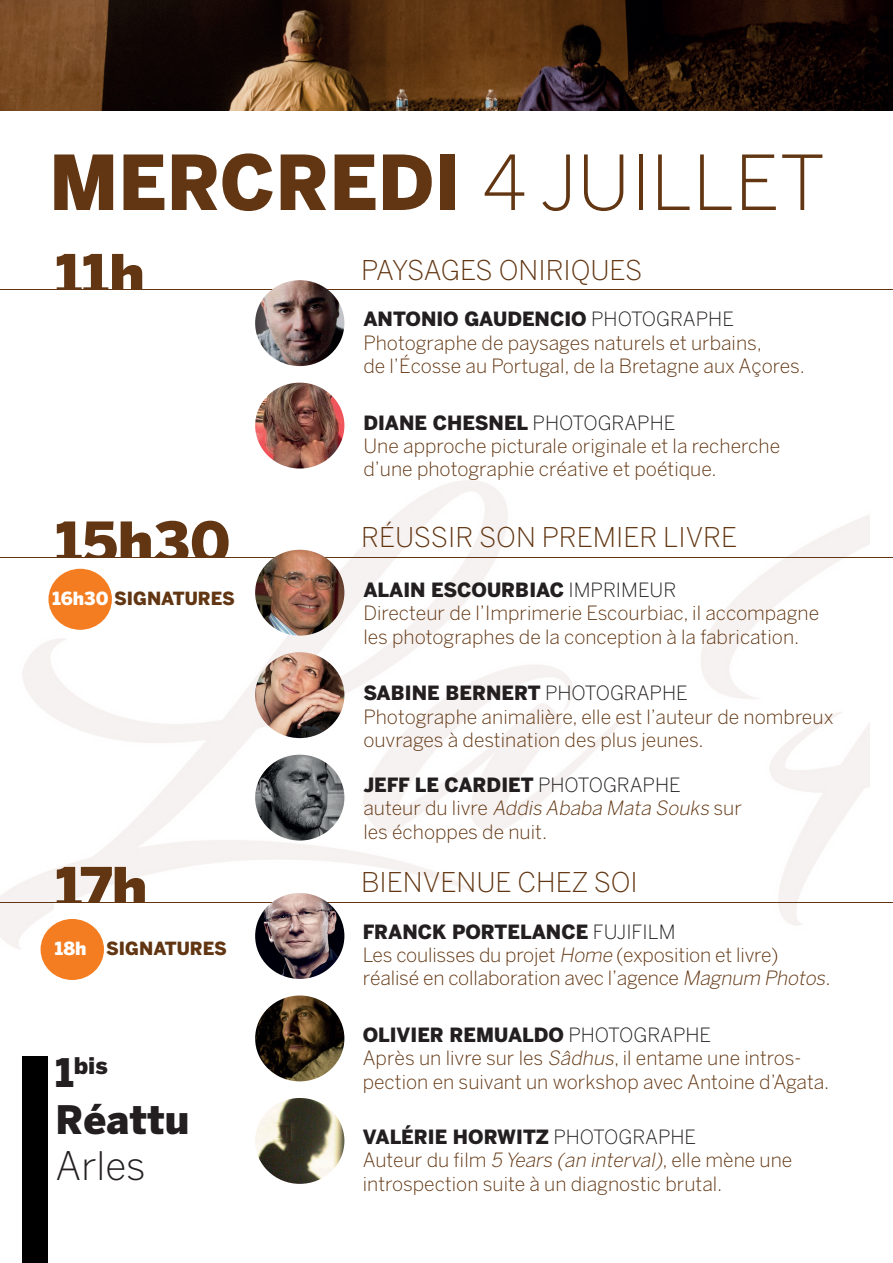
<style>
.page{position:relative;width:893px;height:1263px;background:#fff}
.page>*{position:absolute;margin:0;border:0;box-sizing:border-box;transform-origin:0 0}
.t1{font:900 75px "Benton Sans";color:#623612}
.t2{font:900 57px "Benton Sans";color:#623612}
.t3{font:900 39px "Benton Sans";color:#231f20}
.t4{font:300 39px "Benton Sans";color:#231f20}
.t5{font:300 27px "Benton Sans";color:#623612}
.t6{font:900 22.8px "Benton Sans";color:#231f20}
.t7{font:300 19.5px/23.4px "Benton Sans";color:#623612}
.t8{font:900 18px "Benton Sans";color:#623612}
.s1{font-weight:300}
.s2{color:#fff}
.s3{font-size:39px}
.s4{font-weight:900;color:#231f20}
.s5{color:#231f20}
.s6{font-style:italic}
</style>
<div class="page">
<img style="left:0;top:420px;width:869px;height:624px">
<img style="left:255px;top:652px;width:89px;height:86px">
<img style="left:255px;top:755px;width:89px;height:85px">
<img style="left:255px;top:995px;width:89px;height:86px">
<img style="left:255px;top:1098px;width:89px;height:86px">
<div style="left:30px;top:557px;width:212px;height:36px;background:#fff"></div>
<hr style="left:0;top:557px;width:893px;height:1px;background:#623612">
<img style="left:255px;top:383px;width:89px;height:85px">
<img style="left:255px;top:550px;width:89px;height:86px">
<hr style="left:0;top:290px;width:893px;height:1px;background:#623612">
<div style="left:54px;top:902px;width:101px;height:21px;background:#fff"></div>
<hr style="left:0;top:902px;width:893px;height:1px;background:#623612">
<img style="left:255px;top:893px;width:89px;height:86px">
<img style="left:255px;top:280px;width:89px;height:86px">
<img style="left:0;top:0;width:893px;height:111px">
<div style="left:22px;top:1056px;width:26px;height:207px;background:#000"></div>
<div style="left:48px;top:569px;width:64px;height:61px;background:#f47d21;border-radius:50%"></div>
<div style="left:41px;top:919px;width:63px;height:61px;background:#f47d21;border-radius:50%"></div>
<h1 class="t1" style="left:49px;top:138px;width:778px">MERCREDI <span class="s1">4 JUILLET</span></h1>
<h2 class="t2" style="left:55px;top:241px;width:91px">11h</h2>
<h2 class="t2" style="left:55px;top:509px;width:177px">15h30</h2>
<p class="t8" style="left:53px;top:588px;width:184px"><span class="s2">16h30</span> SIGNATURES</p>
<h2 class="t2" style="left:55px;top:854px;width:94px">17h</h2>
<p class="t8" style="left:55px;top:938px;width:174px"><span class="s2">18h</span> SIGNATURES</p>
<p class="t6" style="left:55px;top:1052px;width:54px"><span class="s3">1</span>bis</p>
<h3 class="t3" style="left:55px;top:1096px;width:135px">Réattu</h3>
<h3 class="t4" style="left:55px;top:1143px;width:92px">Arles</h3>
<h3 class="t5" style="left:361px;top:255px;width:283px">PAYSAGES ONIRIQUES</h3>
<p class="t7" style="left:363px;top:307px;width:443px"><span class="s4">ANTONIO GAUDENCIO</span> <span class="s5">PHOTOGRAPHE<br></span>Photographe de paysages naturels et urbains,<br>de l’Écosse au Portugal, de la Bretagne aux Açores.</p>
<p class="t7" style="left:363px;top:411px;width:418px"><span class="s4">DIANE CHESNEL</span> <span class="s5">PHOTOGRAPHE<br></span>Une approche picturale originale et la recherche d’une photographie créative et poétique.</p>
<h3 class="t5" style="left:361px;top:522px;width:378px">RÉUSSIR SON PREMIER LIVRE</h3>
<p class="t7" style="left:363px;top:578px;width:457px"><span class="s4">ALAIN ESCOURBIAC</span> <span class="s5">IMPRIMEUR<br></span>Directeur de l’Imprimerie Escourbiac, il accompagne les photographes de la conception à la fabrication.</p>
<p class="t7" style="left:363px;top:681px;width:472px"><span class="s4">SABINE BERNERT</span> <span class="s5">PHOTOGRAPHE<br></span>Photographe animalière, elle est l’auteur de nombreux ouvrages à destination des plus jeunes.</p>
<p class="t7" style="left:363px;top:773px;width:380px"><span class="s4">JEFF LE CARDIET</span> <span class="s5">PHOTOGRAPHE<br></span>a u t e u r d u l i v re <span class="s6">Addis Ababa Mata Souks</span> s u r les échoppes de nuit.</p>
<h3 class="t5" style="left:361px;top:866px;width:278px">BIENVENUE CHEZ SOI</h3>
<p class="t7" style="left:363px;top:919px;width:469px"><span class="s4">FRANCK PORTELANCE</span> <span class="s5">FUJIFILM<br></span>Les coulisses du projet <span class="s6">Home</span> (exposition et livre) réalisé en collaboration avec l’agence <span class="s6">Magnum Photos</span>.</p>
<p class="t7" style="left:363px;top:1023px;width:468px"><span class="s4">OLIVIER REMUALDO</span> <span class="s5">PHOTOGRAPHE<br></span>Après un livre sur les <span class="s6">Sâdhus</span>, il entame une intros&shy;pection en suivant un workshop avec Antoine d’Agata.</p>
<p class="t7" style="left:363px;top:1125px;width:431px"><span class="s4">VALÉRIE HORWITZ</span> <span class="s5">PHOTOGRAPHE<br></span>Auteur du film <span class="s6">5 Years (an interval)</span>, elle mène une introspection suite à un diagnostic brutal.</p>
</div>
